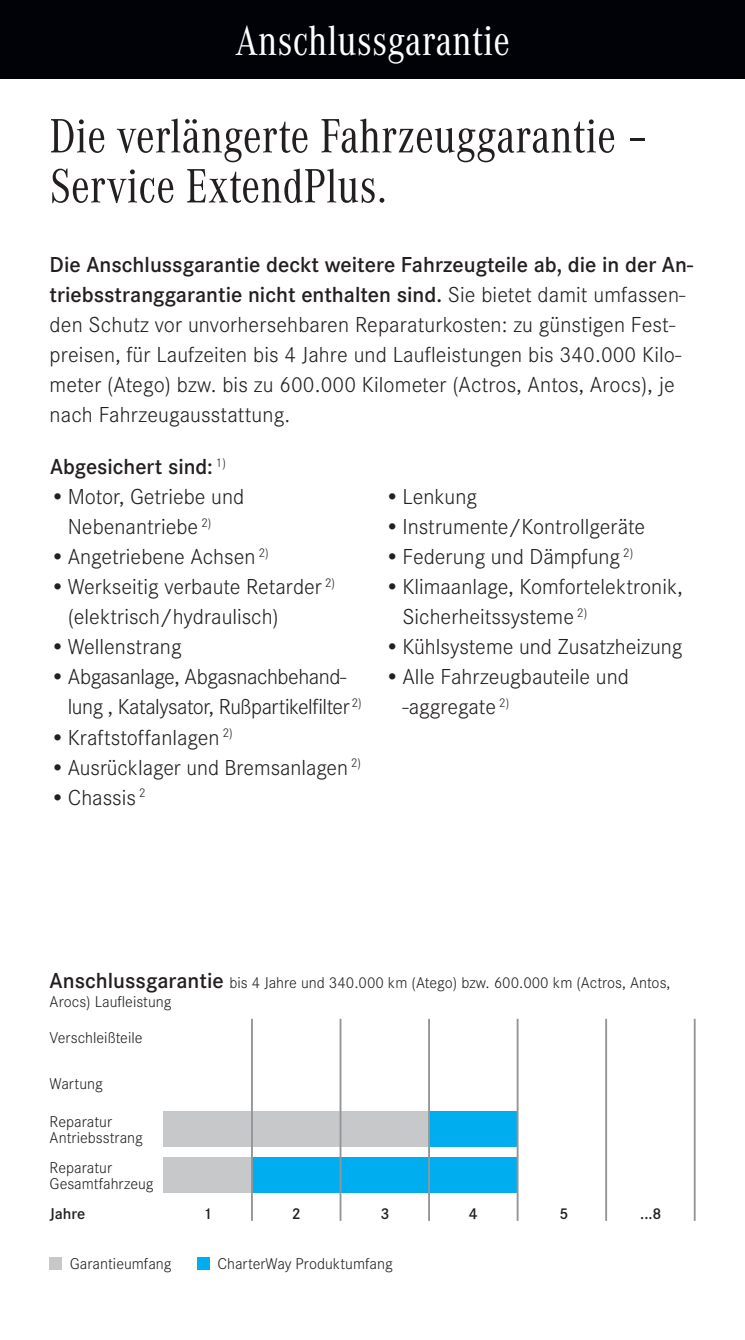
<style>
.page{position:relative;width:745px;height:1340px;background:#fff}
.page>*{position:absolute;margin:0;border:0;box-sizing:border-box;transform-origin:0 0}
.t1{font:50px/50px "Corporate A Con";color:#231f20}
.t2{font:43.75px "Corporate A Con";color:#fff}
.t3{font:300 22.5px/30px "Corporate S";color:#231f20}
.t4{font:300 22.5px/30px "Corporate S";letter-spacing:-.02em;color:#231f20}
.t5{font:600 22.5px "Corporate S";color:#231f20}
.t6{font:300 16.25px/16.2px "Corporate S";color:#231f20}
.t7{font:600 16.25px "Corporate S";color:#231f20}
.s1{font-weight:600}
.s2{font-weight:600;font-size:22.5px}
</style>
<div class="page">
<div style="left:0;top:0;width:744px;height:78px;background:#010208"></div>
<div style="left:429px;top:1110px;width:87px;height:36px;background:#00aeef"></div>
<div style="left:163px;top:1110px;width:266px;height:36px;background:#c7c8ca"></div>
<div style="left:252px;top:1157px;width:264px;height:35px;background:#00aeef"></div>
<div style="left:163px;top:1157px;width:89px;height:35px;background:#c7c8ca"></div>
<hr style="left:693px;top:1018px;width:2px;height:202px;background:#939598">
<hr style="left:516px;top:1018px;width:2px;height:202px;background:#939598">
<hr style="left:604px;top:1018px;width:2px;height:202px;background:#939598">
<hr style="left:428px;top:1018px;width:1px;height:202px;background:#939598">
<hr style="left:339px;top:1018px;width:2px;height:202px;background:#939598">
<hr style="left:251px;top:1018px;width:2px;height:202px;background:#939598">
<div style="left:50px;top:1257px;width:12px;height:12px;background:#c7c8ca"></div>
<div style="left:197px;top:1257px;width:12px;height:12px;background:#00aeef"></div>
<h2 class="t2" style="left:235px;top:16px;width:276px">Anschlussgarantie</h2>
<h1 class="t1" style="left:50px;top:112px;width:599px">Die verlängerte Fahrzeuggarantie –<br>Service ExtendPlus.</h1>
<p class="t3" style="left:50px;top:250px;width:644px"><span class="s1">Die Anschlussgarantie deckt weitere Fahrzeugteile ab, die in der An&shy;triebsstranggarantie nicht enthalten sind.</span> Sie bietet damit umfassen&shy;den Schutz vor unvorhersehbaren Reparaturkosten: zu günstigen Fest&shy;preisen, für Laufzeiten bis 4 Jahre und Laufleistungen bis 340.000 Kilo&shy;meter (Atego) bzw. bis zu 600.000 Kilometer (Actros, Antos, Arocs), je nach Fahrzeugausstattung.</p>
<p class="t5" style="left:50px;top:454px;width:177px">Abgesichert sind: <sup>1)</sup></p>
<p class="t3" style="left:68px;top:482px;width:178px;text-indent:-18px">•Motor, Getriebe und<br>Nebenantriebe <sup>2)</sup></p>
<p class="t3" style="left:50px;top:542px;width:220px">•Angetriebene Achsen <sup>2)</sup></p>
<p class="t3" style="left:68px;top:572px;width:268px;text-indent:-18px">•Werkseitig verbaute Retarder <sup>2) </sup>(elektrisch/hydraulisch)</p>
<p class="t3" style="left:50px;top:632px;width:133px">•Wellenstrang</p>
<p class="t4" style="left:68px;top:662px;width:295px;text-indent:-18px">•Abgasanlage, Abgasnachbehand&shy;lung , Katalysator, Rußpartikelfilter <sup>2)</sup></p>
<p class="t3" style="left:50px;top:722px;width:184px">•Kraftstoffanlagen <sup>2)</sup></p>
<p class="t3" style="left:50px;top:752px;width:312px">•Ausrücklager und Bremsanlagen <sup>2)</sup></p>
<p class="t3" style="left:50px;top:782px;width:97px">•Chassis <sup>2</sup></p>
<p class="t3" style="left:384px;top:482px;width:94px">•Lenkung</p>
<p class="t3" style="left:384px;top:512px;width:262px">•Instrumente/Kontrollgeräte</p>
<p class="t3" style="left:384px;top:542px;width:250px">•Federung und Dämpfung <sup>2)</sup></p>
<p class="t3" style="left:402px;top:572px;width:281px;text-indent:-18px">•Klimaanlage, Komfortelektronik,<br>Sicherheitssysteme <sup>2)</sup></p>
<p class="t3" style="left:384px;top:632px;width:299px">•Kühlsysteme und Zusatzheizung</p>
<p class="t3" style="left:402px;top:662px;width:228px;text-indent:-18px">•Alle Fahrzeugbauteile und -aggregate <sup>2)</sup></p>
<p class="t6" style="left:50px;top:972px;width:621px;line-height:19.5px"><span class="s2">Anschlussgarantie</span> bis 4 Jahre und 340.000 km (Atego) bzw. 600.000 km (Actros, Antos,<br>Arocs) Laufleistung</p>
<p class="t6" style="left:50px;top:1029px;width:94px">Verschleißteile</p>
<p class="t6" style="left:50px;top:1075px;width:55px">Wartung</p>
<p class="t6" style="left:50px;top:1113px;width:95px">Reparatur<br>Antriebsstrang</p>
<p class="t6" style="left:50px;top:1159px;width:105px">Reparatur<br>Gesamtfahrzeug</p>
<p class="t7" style="left:50px;top:1203px;width:37px">Jahre</p>
<p class="t7" style="left:203px;top:1203px;width:10px">1</p>
<p class="t7" style="left:291px;top:1203px;width:10px">2</p>
<p class="t7" style="left:380px;top:1203px;width:10px">3</p>
<p class="t7" style="left:468px;top:1203px;width:10px">4</p>
<p class="t7" style="left:559px;top:1203px;width:10px">5</p>
<p class="t7" style="left:639px;top:1203px;width:23px">...8</p>
<p class="t6" style="left:70px;top:1255px;width:103px">Garantieumfang</p>
<p class="t6" style="left:217px;top:1255px;width:176px">CharterWay Produktumfang</p>
</div>
